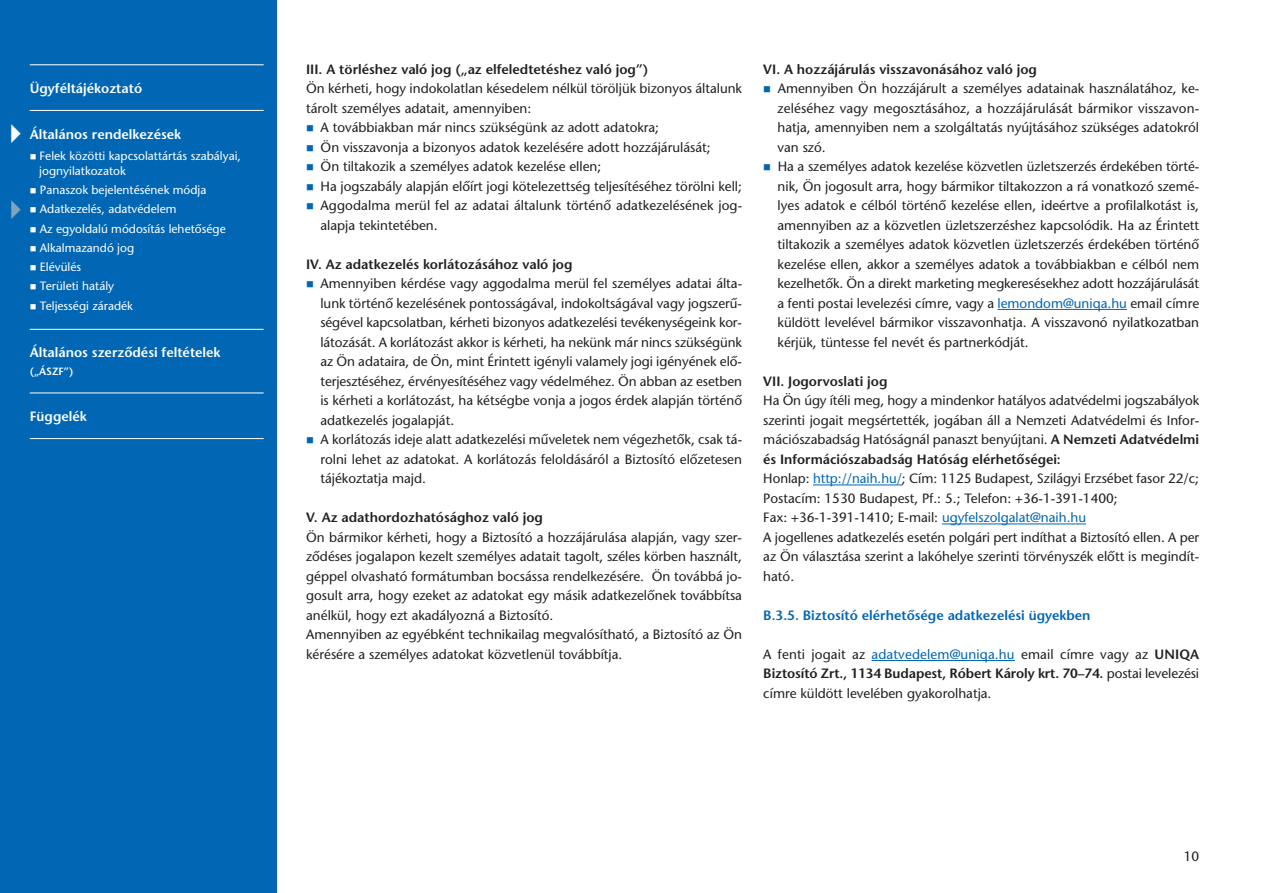
<style>
.page{position:relative;width:1263px;height:893px;background:#fff}
.page>*{position:absolute;margin:0;border:0;box-sizing:border-box;transform-origin:0 0}
.t1{font:13.5px/19.5px "ITC Stone Sans M";color:#231f20;text-align:justify}
.t2{font:13.5px "ITC Stone Sans M Semi";color:#231f20}
.t3{font:13.5px "ITC Stone Sans M Semi";color:#fff}
.t4{font:13.5px "ITC Stone Sans M Semi";color:#0166b3}
.t5{font:12px/15px "ITC Stone Sans M";color:#fff}
.t6{font:10.5px "ITC Stone Sans M Semi";color:#fff}
.s1{color:#0166b3}
.s2{font-family:"ITC Stone Sans M Semi"}
</style>
<div class="page">
<div style="left:0;top:0;width:276px;height:893px;background:#0166b3"></div>
<hr style="left:30px;top:64px;width:234px;height:1px;background:#fff">
<hr style="left:30px;top:110px;width:234px;height:1px;background:#fff">
<hr style="left:30px;top:329px;width:234px;height:1px;background:#fff">
<hr style="left:30px;top:393px;width:234px;height:1px;background:#fff">
<hr style="left:30px;top:438px;width:234px;height:1px;background:#fff">
<hr style="left:997px;top:309px;width:130px;height:1px;background:#0166b3">
<hr style="left:813px;top:485px;width:89px;height:1px;background:#0166b3">
<hr style="left:942px;top:524px;width:144px;height:1px;background:#0166b3">
<hr style="left:871px;top:660px;width:144px;height:1px;background:#0166b3">
<p class="t3" style="left:30px;top:83px;width:114px">Ügyféltájékoztató</p>
<p class="t3" style="left:30px;top:129px;width:153px">Általános rendelkezések</p>
<p class="t5" style="left:39px;top:149px;width:203px;text-indent:-10px">■ Felek közötti kapcsolattártás szabályai, jognyilatkozatok</p>
<p class="t5" style="left:30px;top:184px;width:178px">■ Panaszok bejelentésének módja</p>
<p class="t5" style="left:30px;top:203px;width:148px">■ Adatkezelés, adatvédelem</p>
<p class="t5" style="left:30px;top:222px;width:197px">■ Az egyoldalú módosítás lehetősége</p>
<p class="t5" style="left:30px;top:242px;width:106px">■ Alkalmazandó jog</p>
<p class="t5" style="left:30px;top:261px;width:53px">■ Elévülés</p>
<p class="t5" style="left:30px;top:280px;width:86px">■ Területi hatály</p>
<p class="t5" style="left:30px;top:299px;width:105px">■ Teljességi záradék</p>
<p class="t3" style="left:30px;top:348px;width:192px">Általános szerződési feltételek</p>
<p class="t6" style="left:30px;top:368px;width:45px">(„ÁSZF”)</p>
<p class="t3" style="left:30px;top:411px;width:58px">Függelék</p>
<p class="t2" style="left:306px;top:64px;width:344px">III. A törléshez való jog („az elfeledtetéshez való jog”)</p>
<p class="t1" style="left:306px;top:80px;width:437px">Ön kérheti, hogy indokolatlan késedelem nélkül töröljük bizonyos általunk tárolt személyes adatait, amennyiben:</p>
<p class="t1" style="left:306px;top:119px;width:354px"><span class="s1">■</span> A továbbiakban már nincs szükségünk az adott adatokra;</p>
<p class="t1" style="left:306px;top:139px;width:406px"><span class="s1">■</span> Ön visszavonja a bizonyos adatok kezelésére adott hozzájárulását;</p>
<p class="t1" style="left:306px;top:158px;width:297px"><span class="s1">■</span> Ön tiltakozik a személyes adatok kezelése ellen;</p>
<p class="t1" style="left:306px;top:178px;width:437px"><span class="s1">■</span> Ha jogszabály alapján előírt jogi kötelezettség teljesítéséhez törölni kell;</p>
<p class="t1" style="left:320px;top:197px;width:423px;text-indent:-14px"><span class="s1">■</span> Aggodalma merül fel az adatai általunk történő adatkezelésének jog&shy;alapja tekintetében.</p>
<p class="t2" style="left:306px;top:259px;width:268px">IV. Az adatkezelés korlátozásához való jog</p>
<p class="t1" style="left:320px;top:275px;width:423px;text-indent:-14px"><span class="s1">■</span> Amennyiben kérdése vagy aggodalma merül fel személyes adatai álta&shy;lunk történő kezelésének pontosságával, indokoltságával vagy jogszerű&shy;ségével kapcsolatban, kérheti bizonyos adatkezelési tevékenységeink kor&shy;látozását. A korlátozást akkor is kérheti, ha nekünk már nincs szükségünk az Ön adataira, de Ön, mint Érintett igényli valamely jogi igényének elő&shy;terjesztéséhez, érvényesítéséhez vagy védelméhez. Ön abban az esetben is kérheti a korlátozást, ha kétségbe vonja a jogos érdek alapján történő adatkezelés jogalapját.</p>
<p class="t1" style="left:320px;top:431px;width:423px;text-indent:-14px"><span class="s1">■</span> A korlátozás ideje alatt adatkezelési műveletek nem végezhetők, csak tá&shy;rolni lehet az adatokat. A korlátozás feloldásáról a Biztosító előzetesen tájékoztatja majd.</p>
<p class="t2" style="left:306px;top:512px;width:238px">V. Az adathordozhatósághoz való jog</p>
<p class="t1" style="left:306px;top:529px;width:437px">Ön bármikor kérheti, hogy a Biztosító a hozzájárulása alapján, vagy szer&shy;ződéses jogalapon kezelt személyes adatait tagolt, széles körben használt, géppel olvasható formátumban bocsássa rendelkezésére. Ön továbbá jo&shy;gosult arra, hogy ezeket az adatokat egy másik adatkezelőnek továbbítsa anélkül, hogy ezt akadályozná a Biztosító.</p>
<p class="t1" style="left:306px;top:626px;width:437px">Amennyiben az egyébként technikailag megvalósítható, a Biztosító az Ön kérésére a személyes adatokat közvetlenül továbbítja.</p>
<p class="t2" style="left:763px;top:64px;width:275px">VI. A hozzájárulás visszavonásához való jog</p>
<p class="t1" style="left:777px;top:80px;width:423px;text-indent:-14px"><span class="s1">■</span> Amennyiben Ön hozzájárult a személyes adatainak használatához, ke&shy;zeléséhez vagy megosztásához, a hozzájárulását bármikor visszavon&shy;hatja, amennyiben nem a szolgáltatás nyújtásához szükséges adatokról van szó.</p>
<p class="t1" style="left:777px;top:158px;width:423px;text-indent:-14px"><span class="s1">■</span> Ha a személyes adatok kezelése közvetlen üzletszerzés érdekében törté&shy;nik, Ön jogosult arra, hogy bármikor tiltakozzon a rá vonatkozó szemé&shy;lyes adatok e célból történő kezelése ellen, ideértve a profilalkotást is, amennyiben az a közvetlen üzletszerzéshez kapcsolódik. Ha az Érintett tiltakozik a személyes adatok közvetlen üzletszerzés érdekében történő kezelése ellen, akkor a személyes adatok a továbbiakban e célból nem kezelhetők. Ön a direkt marketing megkeresésekhez adott hozzájárulását a fenti postai levelezési címre, vagy a <span class="s1">lemondom@uniqa.hu</span> email címre küldött levelével bármikor visszavonhatja. A visszavonó nyilatkozatban kérjük, tüntesse fel nevét és partnerkódját.</p>
<p class="t2" style="left:763px;top:376px;width:126px">VII. Jogorvoslati jog</p>
<p class="t1" style="left:763px;top:392px;width:437px">Ha Ön úgy ítéli meg, hogy a mindenkor hatályos adatvédelmi jogszabályok szerinti jogait megsértették, jogában áll a Nemzeti Adatvédelmi és Infor&shy;mációszabadság Hatóságnál panaszt benyújtani. <span class="s2">A Nemzeti Adatvédelmi és Információszabadság Hatóság elérhetőségei:</span></p>
<p class="t1" style="left:763px;top:470px;width:437px">Honlap: <span class="s1">http://naih.hu/</span>; Cím: 1125 Budapest, Szilágyi Erzsébet fasor 22/c;</p>
<p class="t1" style="left:763px;top:490px;width:356px">Postacím: 1530 Budapest, Pf.: 5.; Telefon: +36-1-391-1400;</p>
<p class="t1" style="left:763px;top:509px;width:324px">Fax: +36-1-391-1410; E-mail: <span class="s1">ugyfelszolgalat@naih.hu</span></p>
<p class="t1" style="left:763px;top:529px;width:437px">A jogellenes adatkezelés esetén polgári pert indíthat a Biztosító ellen. A per az Ön választása szerint a lakóhelye szerinti törvényszék előtt is megindít&shy;ható.</p>
<p class="t4" style="left:763px;top:610px;width:329px">B.3.5. Biztosító elérhetősége adatkezelési ügyekben</p>
<p class="t1" style="left:763px;top:646px;width:437px">A fenti jogait az <span class="s1">adatvedelem@uniqa.hu</span> email címre vagy az <span class="s2">UNIQA Biztosító Zrt., 1134 Budapest, Róbert Károly krt. 70–74.</span> postai levelezési címre küldött levelében gyakorolhatja.</p>
<p class="t1" style="left:1184px;top:847px;width:17px">10</p>
</div>
